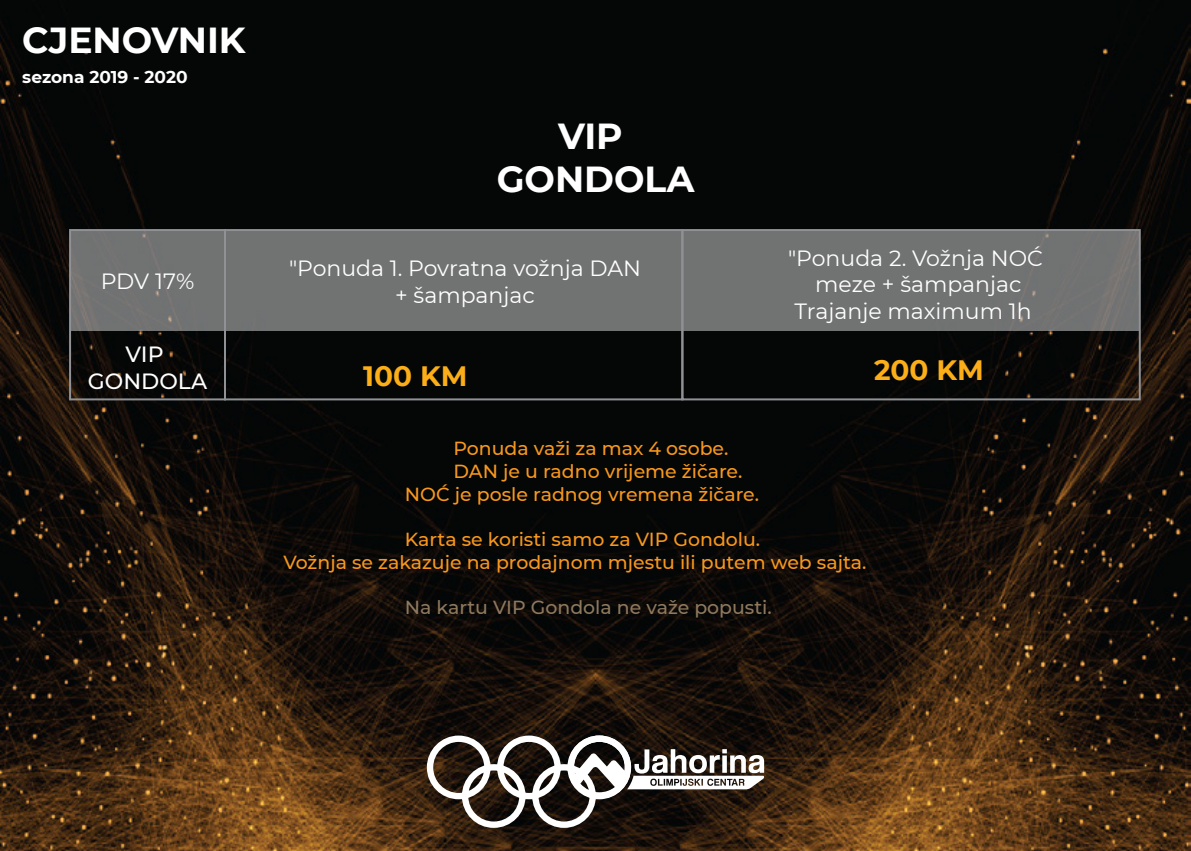
<style>
.page{position:relative;width:1191px;height:851px;background:#fff}
.page>*{position:absolute;margin:0;border:0;box-sizing:border-box;transform-origin:0 0}
.t1{font:700 36.2px/43.4px "Montserrat";color:#fff;text-align:center}
.t2{font:700 28px "Montserrat";color:#fbae18}
.t3{font:22px/26.4px "Montserrat";color:#fff;text-align:center}
.t4{font:500 22px/26.4px "Montserrat";color:#fff;text-align:center}
.t5{font:500 18.8px/22.6px "Montserrat";color:#f8971d}
.t6{font:500 18.8px "Montserrat";color:#8e795e}
.t7{font:700 17px "Montserrat";color:#fff}
</style>
<div class="page">
<img style="left:0;top:0;width:1191px;height:850px">
<div style="left:70px;top:230px;width:1069px;height:100px;background:#717272"></div>
<div style="left:69px;top:229px;width:157px;height:171px;border:2px solid #8f9194"></div>
<div style="left:224px;top:229px;width:459px;height:171px;border:2px solid #8f9194"></div>
<div style="left:681px;top:229px;width:459px;height:171px;border:2px solid #8f9194"></div>
<svg style="left:427px;top:735px;width:338px;height:92px"></svg>
<h1 class="t1" style="left:22px;top:17px;width:225px">CJENOVNIK</h1>
<p class="t7" style="left:22px;top:65px;width:167px">sezona 2019 - 2020</p>
<p class="t3" style="left:101px;top:267px;width:95px">PDV 17%</p>
<p class="t4" style="left:88px;top:340px;width:121px">VIP<br>GONDOLA</p>
<h1 class="t1" style="left:496px;top:112px;width:199px">VIP<br>GONDOLA</h1>
<p class="t3" style="left:289px;top:254px;width:354px">"Ponuda 1. Povratna vožnja DAN + šampanjac</p>
<p class="t3" style="left:788px;top:244px;width:256px">"Ponuda 2. Vožnja NOĆ meze + šampanjac<br>Trajanje maximum 1h</p>
<h2 class="t2" style="left:363px;top:356px;width:106px">100 KM</h2>
<h2 class="t2" style="left:874px;top:350px;width:111px">200 KM</h2>
<p class="t5" style="left:453px;top:436px;width:276px">Ponuda važi za max 4 osobe.</p>
<p class="t5" style="left:453px;top:459px;width:290px">DAN je u radno vrijeme žičare.</p>
<p class="t5" style="left:405px;top:482px;width:356px">NOĆ je posle radnog vremena žičare.</p>
<p class="t5" style="left:283px;top:527px;width:584px;text-indent:121px">Karta se koristi samo za VIP Gondolu.<br>Vožnja se zakazuje na prodajnom mjestu ili putem web sajta.</p>
<p class="t6" style="left:405px;top:594px;width:368px">Na kartu VIP Gondola ne važe popusti.</p>
</div>
